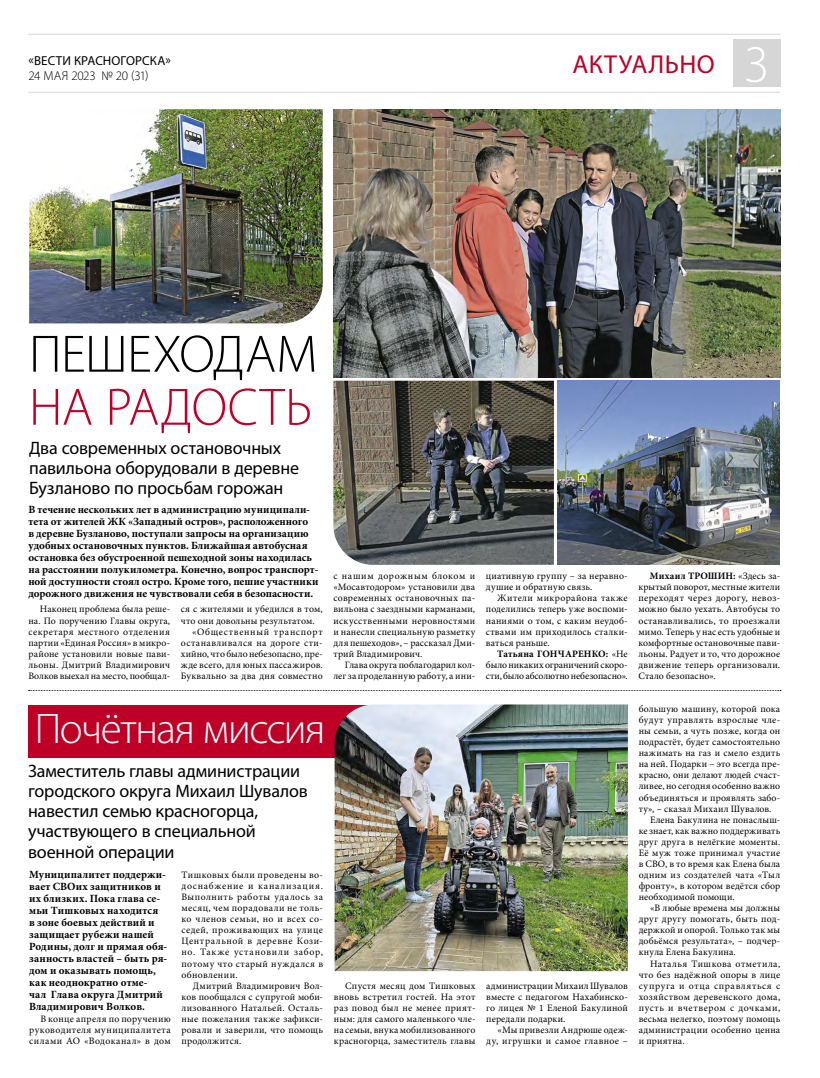
<style>
.page{position:relative;width:820px;height:1078px;background:#fff}
.page>*{position:absolute;margin:0;border:0;box-sizing:border-box;transform-origin:0 0}
.t1{font:300 53px "Myriad Pro";letter-spacing:-.015em;color:#000}
.t2{font:300 53px "Myriad Pro";letter-spacing:.01em;color:#be0027}
.t3{font:300 53px "Myriad Pro";color:#fff}
.t4{font:300 43px "Myriad Pro";letter-spacing:-.03em;color:#fff}
.t5{font:26px "Myriad Pro";letter-spacing:.02em;color:#be0027}
.t6{font:18px/20px "Myriad Pro";letter-spacing:-.01em;color:#000}
.t7{font:13px "Myriad Pro";letter-spacing:.01em;color:#000}
.t8{font:300 13px "Myriad Pro";letter-spacing:-.025em;color:#000}
.t9{font:700 11px/12px "Minion Pro";letter-spacing:.005em;color:#000}
.t10{font:9.8px/11.1px "Minion Pro";letter-spacing:.02em;color:#000;text-align:justify}
.t11{font:9.8px "Minion Pro";color:#000}
.t12{font:9.8px "Minion Pro";letter-spacing:.045em;color:#000}
.t13{font:9.8px "Minion Pro";letter-spacing:.04em;color:#000}
.t14{font:9.8px "Minion Pro";letter-spacing:.065em;color:#000}
.t15{font:9.8px "Minion Pro";letter-spacing:.06em;color:#000}
.t16{font:9.8px "Minion Pro";letter-spacing:.05em;color:#000}
.t17{font:9.8px "Minion Pro";letter-spacing:.075em;color:#000}
.s1{font-weight:700}
</style>
<div class="page">
<hr style="left:28px;top:92px;width:752px;height:1px;background:#d6d6d6">
<hr style="left:28px;top:34px;width:752px;height:1px;background:#d6d6d6">
<div style="left:732px;top:40px;width:48px;height:47px;background:#d6d6d6"></div>
<div style="left:28px;top:704px;width:357px;height:53px;background:#be0027"></div>
<img style="left:333px;top:109px;width:447px;height:268px">
<img style="left:29px;top:109px;width:293px;height:214px">
<img style="left:557px;top:380px;width:222px;height:184px">
<img style="left:333px;top:380px;width:220px;height:184px">
<svg style="left:29px;top:690px;width:751px;height:1px"></svg>
<img style="left:334px;top:704px;width:293px;height:266px">
<h3 class="t7" style="left:29px;top:53px;width:144px">«ВЕСТИ КРАСНОГОРСКА»</h3>
<h3 class="t8" style="left:28px;top:68px;width:121px">24 МАЯ 2023 № 20 (31)</h3>
<h3 class="t5" style="left:572px;top:48px;width:144px">АКТУАЛЬНО</h3>
<h1 class="t3" style="left:743px;top:32px;width:27px">3</h1>
<h1 class="t1" style="left:29px;top:322px;width:290px">ПЕШЕХОДАМ</h1>
<h1 class="t2" style="left:29px;top:375px;width:284px">НА РАДОСТЬ</h1>
<h3 class="t6" style="left:29px;top:437px;width:271px">Два современных остановочных павильона оборудовали в деревне<br>Бузланово по просьбам горожан</h3>
<p class="t9" style="left:28px;top:503px;width:291px">В течение нескольких лет в администрацию муниципали&shy;тета от жителей ЖК «Западный остров», расположенного<br>в деревне Бузланово, поступали запросы на организацию удобных остановочных пунктов. Ближайшая автобусная остановка без обустроенной пешеходной зоны находилась на расстоянии полукилометра. Конечно, вопрос транспорт&shy;ной доступности стоял остро. Кроме того, пешие участники дорожного движения не чувствовали себя в безопасности.</p>
<p class="t10" style="left:28px;top:603px;width:143px;text-indent:11px">Наконец проблема была реше&shy;на. По поручению Главы округа, секретаря местного отделения партии «Единая Россия» в микро&shy;районе установили новые пави&shy;льоны. Дмитрий Владимирович Волков выехал на место, пообщал-</p>
<p class="t10" style="left:181px;top:603px;width:143px">ся с жителями и убедился в том,</p>
<p class="t10" style="left:181px;top:614px;width:135px">что они довольны результатом.</p>
<p class="t17" style="left:192px;top:624px;width:132px">«Общественный транспорт</p>
<p class="t12" style="left:181px;top:635px;width:143px">останавливался на дороге сти-</p>
<p class="t11" style="left:181px;top:647px;width:143px">хийно, что было небезопасно, пре-</p>
<p class="t10" style="left:181px;top:659px;width:143px">жде всего, для юных пассажиров.</p>
<p class="t10" style="left:181px;top:670px;width:143px">Буквально за два дня совместно</p>
<p class="t10" style="left:333px;top:570px;width:143px">с нашим дорожным блоком и «Мосавтодором» установили два современных остановочных па&shy;вильона с заездными карманами, искусственными неровностями и нанесли специальную разметку для пешеходов», – рассказал Дми&shy;трий Владимирович.</p>
<p class="t10" style="left:333px;top:659px;width:143px;text-align:right">Глава округа поблагодарил кол&shy;лег за проделанную работу, а ини-</p>
<p class="t10" style="left:486px;top:570px;width:143px">циативную группу – за неравно&shy;душие и обратную связь.</p>
<p class="t10" style="left:486px;top:592px;width:143px;text-indent:11px">Жители микрорайона также поделились теперь уже воспоми&shy;наниями о том, с каким неудоб&shy;ствами им приходилось сталки&shy;ваться раньше.</p>
<p class="t10" style="left:486px;top:648px;width:143px;text-indent:11px"><span class="s1">Татьяна ГОНЧАРЕНКО:</span> «Не было никаких ограничений скоро&shy;сти, было абсолютно небезопасно».</p>
<p class="t10" style="left:638px;top:570px;width:143px;text-indent:11px"><span class="s1">Михаил ТРОШИН:</span> «Здесь за&shy;крытый поворот, местные жители переходят через дорогу, невоз&shy;можно было уехать. Автобусы то останавливались, то проезжали мимо. Теперь у нас есть удобные и комфортные остановочные пави&shy;льоны. Радует и то, что дорожное движение теперь организовали.<br>Стало безопасно».</p>
<h2 class="t4" style="left:35px;top:702px;width:292px">Почётная миссия</h2>
<h3 class="t6" style="left:28px;top:761px;width:281px">Заместитель главы администрации городского округа Михаил Шувалов навестил семью красногорца, участвующего в специальной военной операции</h3>
<p class="t9" style="left:29px;top:868px;width:140px">Муниципалитет поддержи&shy;вает СВОих защитников и их близких. Пока глава се&shy;мьи Тишковых находится<br>в зоне боевых действий и защищает рубежи нашей<br>Родины, долг и прямая обя&shy;занность властей – быть ря&shy;дом и оказывать помощь, как неоднократно отме&shy;чал Глава округа Дмитрий<br>Владимирович Волков.</p>
<p class="t10" style="left:29px;top:1012px;width:143px;text-indent:11px">В конце апреля по поручению руководителя муниципалитета силами АО «Водоканал» в дом</p>
<p class="t10" style="left:181px;top:869px;width:143px">Тишковых были проведены во&shy;доснабжение и канализация.<br>Выполнить работы удалось за месяц, чем порадовали не толь&shy;ко членов семьи, но и всех со&shy;седей, проживающих на улице Центральной в деревне Кози&shy;но. Также установили забор, потому что старый нуждался в обновлении.</p>
<p class="t10" style="left:181px;top:979px;width:143px;text-indent:11px">Дмитрий Владимирович Вол&shy;ков пообщался с супругой моби&shy;лизованного Натальей. Осталь&shy;ные пожелания также зафикси&shy;ровали и заверили, что помощь продолжится.</p>
<p class="t10" style="left:334px;top:979px;width:143px;text-indent:11px">Спустя месяц дом Тишковых вновь встретил гостей. На этот раз повод был не менее прият&shy;ным: для самого маленького чле&shy;на семьи, внука мобилизованного красногорца, заместитель главы</p>
<p class="t10" style="left:486px;top:979px;width:143px">администрации Михаил Шувалов вместе с педагогом Нахабинско&shy;го лицея № 1 Еленой Бакулиной передали подарки.</p>
<p class="t10" style="left:486px;top:1023px;width:143px;text-align:right">«Мы привезли Андрюше одеж&shy;ду, игрушки и самое главное –</p>
<p class="t10" style="left:638px;top:703px;width:143px">большую машину, которой пока</p>
<p class="t13" style="left:638px;top:713px;width:143px">будут управлять взрослые чле-</p>
<p class="t10" style="left:638px;top:725px;width:143px">ны семьи, а чуть позже, когда он</p>
<p class="t10" style="left:638px;top:736px;width:143px">подрастёт, будет самостоятельно</p>
<p class="t10" style="left:638px;top:747px;width:143px">нажимать на газ и смело ездить</p>
<p class="t10" style="left:638px;top:758px;width:143px">на ней. Подарки – это всегда пре-</p>
<p class="t10" style="left:638px;top:769px;width:143px">красно, они делают людей счаст-</p>
<p class="t10" style="left:638px;top:780px;width:143px">ливее, но сегодня особенно важно</p>
<p class="t10" style="left:638px;top:791px;width:143px">объединяться и проявлять забо-</p>
<p class="t10" style="left:638px;top:802px;width:134px">ту», – сказал Михаил Шувалов.</p>
<p class="t10" style="left:649px;top:813px;width:132px">Елена Бакулина не понаслыш-</p>
<p class="t10" style="left:638px;top:824px;width:143px">ке знает, как важно поддерживать</p>
<p class="t10" style="left:638px;top:836px;width:143px">друг друга в нелёгкие моменты.</p>
<p class="t10" style="left:638px;top:847px;width:143px">Её муж тоже принимал участие</p>
<p class="t10" style="left:638px;top:858px;width:143px">в СВО, в то время как Елена была</p>
<p class="t10" style="left:638px;top:869px;width:143px">одним из создателей чата «Тыл</p>
<p class="t10" style="left:638px;top:880px;width:143px">фронту», в котором ведётся сбор</p>
<p class="t11" style="left:638px;top:890px;width:98px">необходимой помощи.</p>
<p class="t10" style="left:649px;top:902px;width:132px">«В любые времена мы должны</p>
<p class="t10" style="left:638px;top:913px;width:143px">друг другу помогать, быть под-</p>
<p class="t11" style="left:638px;top:923px;width:143px">держкой и опорой. Только так мы</p>
<p class="t10" style="left:638px;top:935px;width:143px">добьёмся результата», – подчер-</p>
<p class="t10" style="left:638px;top:946px;width:99px">кнула Елена Бакулина.</p>
<p class="t16" style="left:649px;top:956px;width:132px">Наталья Тишкова отметила,</p>
<p class="t10" style="left:638px;top:968px;width:143px">что без надёжной опоры в лице</p>
<p class="t14" style="left:638px;top:978px;width:143px">супруга и отца справляться с</p>
<p class="t10" style="left:638px;top:990px;width:143px">хозяйством деревенского дома,</p>
<p class="t15" style="left:638px;top:1000px;width:143px">пусть и вчетвером с дочками,</p>
<p class="t10" style="left:638px;top:1012px;width:143px">весьма нелегко, поэтому помощь</p>
<p class="t10" style="left:638px;top:1023px;width:143px">администрации особенно ценна</p>
<p class="t10" style="left:638px;top:1035px;width:47px">и приятна.</p>
</div>
